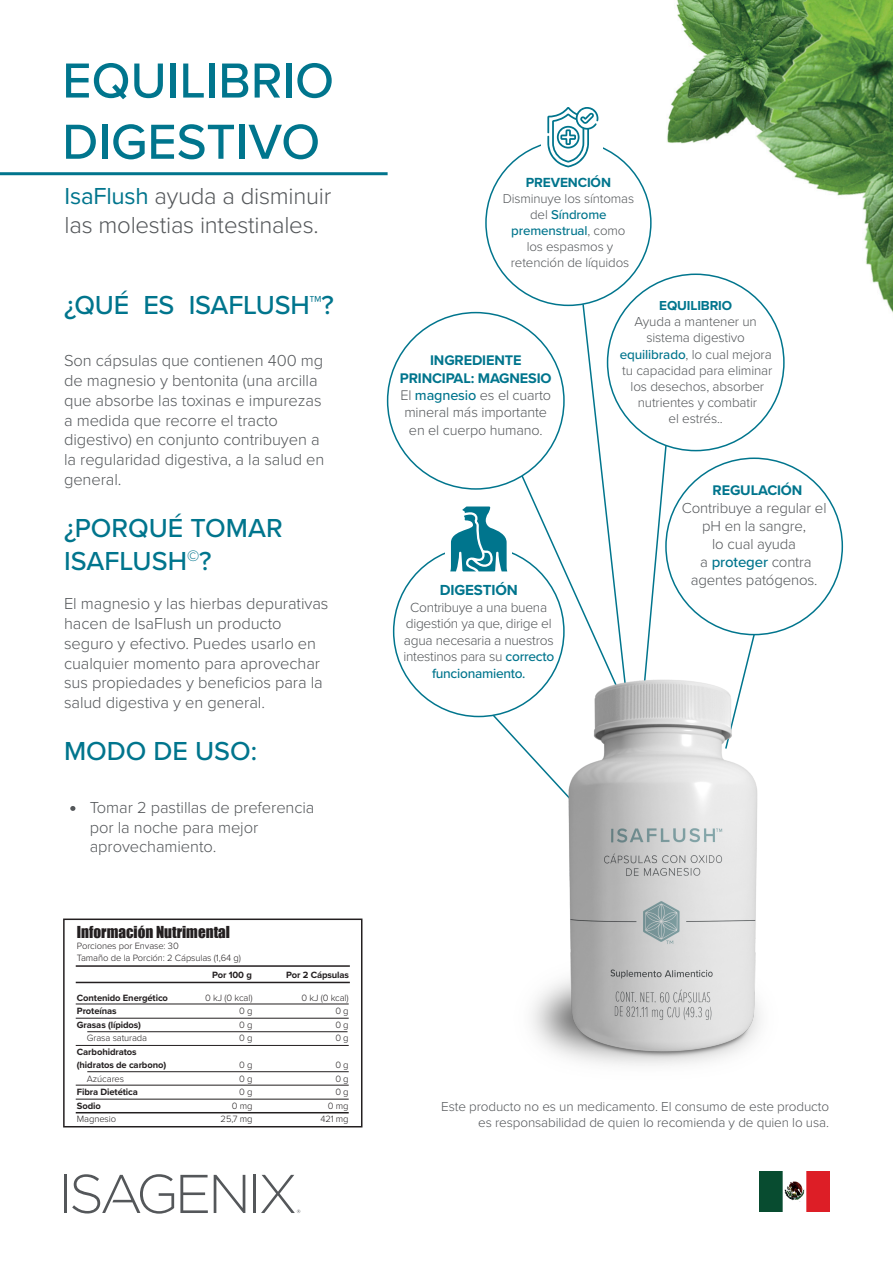
<style>
.page{position:relative;width:893px;height:1263px;background:#fff}
.page>*{position:absolute;margin:0;border:0;box-sizing:border-box;transform-origin:0 0}
.t1{font:500 51px/61.2px "Proxima Nova";color:#00758d}
.t2{font:500 27px/32.4px "Proxima Nova";color:#00758d}
.t3{font:300 24px/28.8px "Proxima Nova";letter-spacing:-.01em;color:#54575a}
.t4{font:300 16.5px/19.8px "Proxima Nova";letter-spacing:-.005em;color:#54575a}
.t5{font:15.15px "Impact";color:#231f20}
.t6{font:700 15.15px "Proxima Nova";letter-spacing:-.01em;color:#00758d}
.t7{font:300 15px/18px "Proxima Nova";letter-spacing:-.01em;color:#54575a;text-align:center}
.t8{font:300 14.4px/17.4px "Proxima Nova";letter-spacing:-.01em;color:#54575a;text-align:center}
.t9{font:700 14.4px "Proxima Nova";letter-spacing:-.01em;color:#00758d}
.t10{font:300 13.8px/16.5px "Proxima Nova";letter-spacing:-.02em;color:#54575a;text-align:center}
.t11{font:700 13.65px "Proxima Nova";letter-spacing:-.01em;color:#00758d}
.t12{font:300 13.5px/16.2px "Proxima Nova";letter-spacing:-.01em;color:#54575a;text-align:center}
.t13{font:700 13.5px "Proxima Nova";letter-spacing:-.01em;color:#00758d}
.t14{font:300 13.35px/15.9px "Proxima Nova";letter-spacing:-.01em;color:#54575a;text-align:center}
.t15{font:300 9.45px/13.5px "Proxima Nova";letter-spacing:-.01em;color:#231f20;text-align:justify}
.t16{font:700 9.45px/13.5px "Proxima Nova";letter-spacing:-.01em;color:#231f20}
.s1{font-weight:400;color:#00758d}
.s2{font-weight:500;color:#00758d}
.s3{font-weight:700;color:#00758d}
</style>
<div class="page">
<svg style="left:180px;top:1175px;width:28px;height:38px"></svg>
<svg style="left:214px;top:1175px;width:31px;height:38px"></svg>
<hr style="left:253px;top:1175px;width:2px;height:38px;background:#54575a">
<svg style="left:261px;top:1175px;width:39px;height:38px"></svg>
<svg style="left:72px;top:1174px;width:102px;height:40px"></svg>
<hr style="left:64px;top:1175px;width:3px;height:38px;background:#54575a">
<hr style="left:0;top:172px;width:388px;height:3px;background:#00758d">
<svg style="left:70px;top:806px;width:5px;height:5px"></svg>
<svg style="left:547px;top:107px;width:51px;height:60px"></svg>
<svg style="left:450px;top:303px;width:218px;height:318px"></svg>
<div style="left:63px;top:918px;width:299px;height:209px;background:#fff;border:2px solid #231f20"></div>
<hr style="left:76px;top:1099px;width:273px;height:1px;background:#231f20">
<hr style="left:76px;top:1112px;width:273px;height:1px;background:#231f20">
<hr style="left:76px;top:1085px;width:273px;height:1px;background:#231f20">
<hr style="left:76px;top:1045px;width:273px;height:1px;background:#231f20">
<hr style="left:76px;top:1004px;width:273px;height:1px;background:#231f20">
<hr style="left:76px;top:1018px;width:273px;height:1px;background:#231f20">
<hr style="left:87px;top:1031px;width:261px;height:1px;background:#231f20">
<hr style="left:87px;top:1071px;width:262px;height:1px;background:#231f20">
<hr style="left:76px;top:965px;width:274px;height:2px;background:#231f20">
<hr style="left:76px;top:982px;width:274px;height:1px;background:#231f20">
<img style="left:333px;top:621px;width:470px;height:494px">
<img style="left:635px;top:0;width:258px;height:319px">
<img style="left:759px;top:1171px;width:71px;height:41px">
<h1 class="t1" style="left:62px;top:48px;width:273px">EQUILIBRIO<br>DIGESTIVO</h1>
<h3 class="t3" style="left:65px;top:181px;width:268px"><span class="s1">IsaFlush</span> ayuda a disminuir las molestias intestinales.</h3>
<h2 class="t2" style="left:64px;top:288px;width:271px">¿QUÉ ES ISAFLUSH™?</h2>
<p class="t4" style="left:64px;top:350px;width:262px">Son cápsulas que contienen 400 mg de magnesio y bentonita (una arcilla que absorbe las toxinas e impurezas a medida que recorre el tracto digestivo) en conjunto contribuyen a la regularidad digestiva, a la salud en general.</p>
<h2 class="t2" style="left:64px;top:511px;width:220px">¿PORQUÉ TOMAR<br>ISAFLUSH<sup>©</sup>?</h2>
<p class="t4" style="left:64px;top:593px;width:266px">El magnesio y las hierbas depurativas hacen de IsaFlush un producto seguro y efectivo. Puedes usarlo en cualquier momento para aprovechar sus propiedades y beneficios para la salud digestiva y en general.</p>
<h2 class="t2" style="left:64px;top:734px;width:195px">MODO DE USO:</h2>
<p class="t4" style="left:90px;top:796px;width:226px">Tomar 2 pastillas de preferencia por la noche para mejor aprovechamiento.</p>
<p class="t5" style="left:77px;top:920px;width:155px">Información Nutrimental</p>
<p class="t15" style="left:77px;top:940px;width:165px;line-height:11.2px">Porciones por Envase: 30<br>Tamaño de la Porción: 2 Cápsulas (1,64 g)</p>
<p class="t16" style="left:77px;top:991px;width:93px">Contenido Energético<br>Proteínas<br>Grasas (lípidos)</p>
<p class="t15" style="left:87px;top:1031px;width:62px">Grasa saturada</p>
<p class="t16" style="left:77px;top:1044px;width:91px">Carbohidratos (hidratos de carbono)</p>
<p class="t15" style="left:87px;top:1071px;width:39px">Azúcares</p>
<p class="t16" style="left:77px;top:1085px;width:63px">Fibra Dietética<br>Sodio</p>
<p class="t15" style="left:77px;top:1112px;width:41px">Magnesio</p>
<p class="t16" style="left:212px;top:968px;width:41px">Por 100 g</p>
<p class="t16" style="left:286px;top:968px;width:64px">Por 2 Cápsulas</p>
<p class="t15" style="left:239px;top:990px;width:15px;text-indent:-34px">0 kJ (0 kcal)<br>0 g 0 g 0 g</p>
<p class="t15" style="left:221px;top:1058px;width:33px;text-align:right">0 g<br>0 g<br>0 g<br>0 mg<br>25,7 mg</p>
<p class="t15" style="left:335px;top:990px;width:15px;text-indent:-34px">0 kJ (0 kcal)<br>0 g 0 g 0 g</p>
<p class="t15" style="left:320px;top:1058px;width:30px;text-align:right">0 g<br>0 g<br>0 g<br>0 mg<br>421 mg</p>
<p class="t11" style="left:526px;top:172px;width:87px">PREVENCIÓN</p>
<p class="t14" style="left:503px;top:190px;width:133px">Disminuye los síntomas del <span class="s2">Síndrome premenstrual</span>, como los espasmos y retención de líquidos</p>
<p class="t8" style="left:400px;top:351px;width:153px"><span class="s3">INGREDIENTE<br>PRINCIPAL: MAGNESIO<br></span>El <span class="s2">magnesio</span> es el cuarto mineral más importante en el cuerpo humano.</p>
<p class="t6" style="left:440px;top:579px;width:79px">DIGESTIÓN</p>
<p class="t10" style="left:403px;top:598px;width:152px">Contribuye a una buena digestión ya que, dirige el agua necesaria a nuestros intestinos para su <span class="s2">correcto funcionamiento.</span></p>
<p class="t13" style="left:659px;top:295px;width:74px">EQUILIBRIO</p>
<p class="t12" style="left:620px;top:313px;width:154px">Ayuda a mantener un sistema digestivo <span class="s2">equilibrado</span>, lo cual mejora tu capacidad para eliminar los desechos, absorber nutrientes y combatir<br>el estrés..</p>
<p class="t9" style="left:713px;top:480px;width:91px">REGULACIÓN</p>
<p class="t7" style="left:682px;top:498px;width:146px">Contribuye a regular el pH en la sangre,<br>lo cual ayuda<br>a <span class="s2">proteger</span> contra agentes patógenos.</p>
<p class="t12" style="left:441px;top:1098px;width:389px;text-align:right">Este producto no es un medicamento. El consumo de este producto es responsabilidad de quien lo recomienda y de quien lo usa.</p>
</div>
